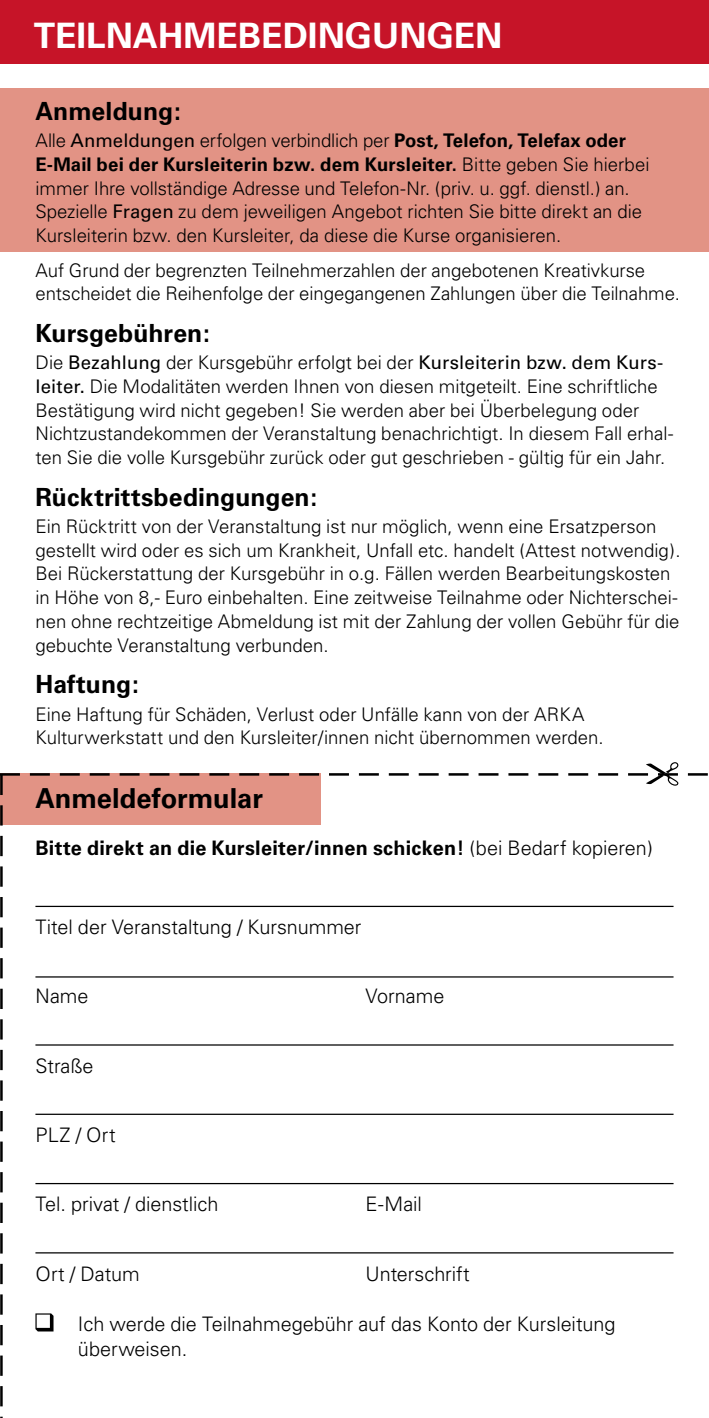
<style>
.page{position:relative;width:709px;height:1418px;background:#fff}
.page>*{position:absolute;margin:0;border:0;box-sizing:border-box;transform-origin:0 0}
.t1{font:700 35px "Univers";color:#fff}
.t2{font:700 27.5px "Univers";letter-spacing:-.005em;color:#000}
.t3{font:700 25px "Univers";color:#000}
.t4{font:300 20px/24px "Univers";color:#000}
.t5{font:700 20px "Univers";letter-spacing:.015em;color:#000}
.t6{font:300 18.75px/23.8px "Univers";color:#000}
.t7{font:500 18.75px "Univers CE";letter-spacing:.01em;color:#000}
.s1{font-family:"Univers CE";font-weight:500}
.s2{font-weight:700}
.s3{font-family:"Univers";font-weight:300}
.s4{font-weight:300}
</style>
<div class="page">
<div style="left:0;top:89px;width:709px;height:163px;background:#e29385"></div>
<div style="left:0;top:0;width:709px;height:64px;background:#c61428"></div>
<svg style="left:0;top:762px;width:708px;height:655px"></svg>
<h1 class="t1" style="left:34px;top:15px;width:470px">TEILNAHMEBEDINGUNGEN</h1>
<h3 class="t3" style="left:35px;top:96px;width:147px">Anmeldung:</h3>
<p class="t6" style="left:35px;top:129px;width:615px">Alle <span class="s1">Anmeldungen</span> erfolgen verbindlich per <span class="s2">Post, Telefon, Telefax oder E-Mail bei der Kursleiterin bzw. dem Kursleiter.</span> Bitte geben Sie hierbei immer Ihre vollständige Adresse und Telefon-Nr. (priv. u. ggf. dienstl.) an.<br>Spezielle <span class="s1">Fragen</span> zu dem jeweiligen Angebot richten Sie bitte direkt an die Kursleiterin bzw. den Kursleiter, da diese die Kurse organisieren.</p>
<p class="t6" style="left:35px;top:258px;width:646px">Auf Grund der begrenzten Teilnehmerzahlen der angebotenen Kreativkurse entscheidet die Reihenfolge der eingegangenen Zahlungen über die Teilnahme.</p>
<h3 class="t3" style="left:35px;top:318px;width:176px">Kursgebühren:</h3>
<p class="t7" style="left:35px;top:351px;width:629px"><span class="s3">Die</span> Bezahlung <span class="s3">der Kursgebühr erfolgt bei der</span> Kursleiterin bzw. dem Kurs-</p>
<p class="t6" style="left:35px;top:374px;width:639px"><span class="s1">leiter.</span> Die Modalitäten werden Ihnen von diesen mitgeteilt. Eine schriftliche Bestätigung wird nicht gegeben! Sie werden aber bei Überbelegung oder Nichtzustandekommen der Veranstaltung benachrichtigt. In diesem Fall erhal&shy;ten Sie die volle Kursgebühr zurück oder gut geschrieben - gültig für ein Jahr.</p>
<h3 class="t3" style="left:35px;top:482px;width:283px">Rücktrittsbedingungen:</h3>
<p class="t6" style="left:35px;top:514px;width:646px">Ein Rücktritt von der Veranstaltung ist nur möglich, wenn eine Ersatzperson gestellt wird oder es sich um Krankheit, Unfall etc. handelt (Attest notwendig).<br>Bei Rückerstattung der Kursgebühr in o.g. Fällen werden Bearbeitungskosten in Höhe von 8,- Euro einbehalten. Eine zeitweise Teilnahme oder Nichterschei&shy;nen ohne rechtzeitige Abmeldung ist mit der Zahlung der vollen Gebühr für die gebuchte Veranstaltung verbunden.</p>
<h3 class="t3" style="left:35px;top:669px;width:105px">Haftung:</h3>
<p class="t6" style="left:35px;top:702px;width:570px">Eine Haftung für Schäden, Verlust oder Unfälle kann von der ARKA<br>Kulturwerkstatt und den Kursleiter/innen nicht übernommen werden.</p>
<h2 class="t2" style="left:35px;top:781px;width:229px">Anmeldeformular</h2>
<p class="t5" style="left:35px;top:836px;width:619px">Bitte direkt an die Kursleiter/innen schicken! <span class="s4">(bei Bedarf kopieren)</span></p>
<p class="t4" style="left:35px;top:915px;width:327px">Titel der Veranstaltung / Kursnummer</p>
<p class="t4" style="left:35px;top:984px;width:55px">Name</p>
<p class="t4" style="left:365px;top:984px;width:80px">Vorname</p>
<p class="t4" style="left:35px;top:1053px;width:60px">Straße</p>
<p class="t4" style="left:35px;top:1122px;width:82px">PLZ / Ort</p>
<p class="t4" style="left:35px;top:1192px;width:184px">Tel. privat / dienstlich</p>
<p class="t4" style="left:365px;top:1192px;width:58px">E-Mail</p>
<p class="t4" style="left:35px;top:1261px;width:106px">Ort / Datum</p>
<p class="t4" style="left:365px;top:1261px;width:106px">Unterschrift</p>
<p class="t4" style="left:78px;top:1312px;width:539px">Ich werde die Teilnahmegebühr auf das Konto der Kursleitung überweisen.</p>
</div>
